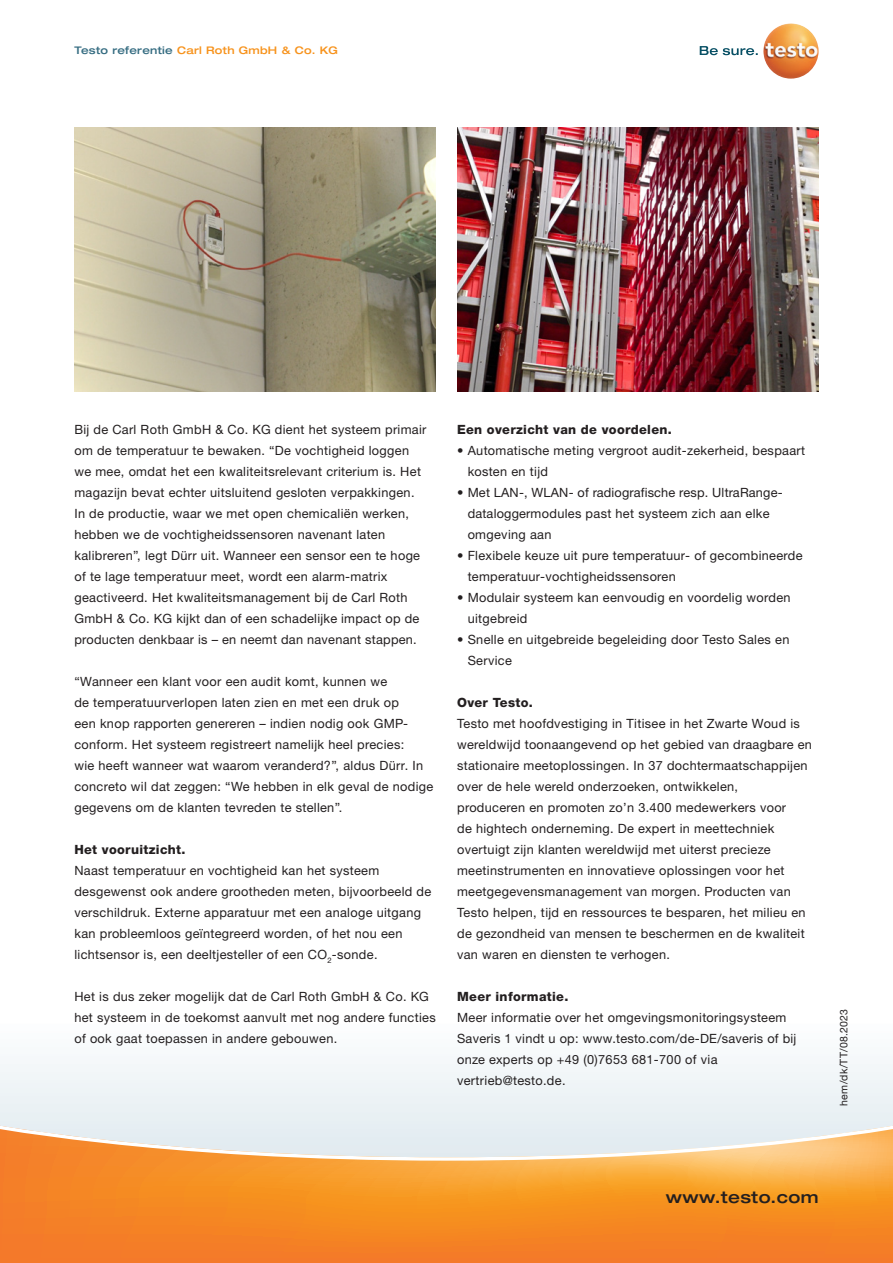
<style>
.page{position:relative;width:893px;height:1263px;background:#fff}
.page>*{position:absolute;margin:0;border:0;box-sizing:border-box;transform-origin:0 0}
.t1{font:500 expanded 16.5px "Helvetica Neue LTW1 G";letter-spacing:.025em;color:#231f20}
.t2{font:12.75px/21px "Helvetica Neue LTW1 G";letter-spacing:.025em;color:#231f20}
.t3{font:800 12.75px "Helvetica Neue LTW1 G";letter-spacing:.025em;color:#231f20}
.t4{font:500 expanded 10.5px "Helvetica Neue LTW1 G";letter-spacing:.025em;color:#f7931d}
.t5{font:10.5px "Helvetica Neue LTW1 G";letter-spacing:.025em;color:#231f20}
.s1{color:#356c81}
</style>
<div class="page">
<div style="left:0;top:1019px;width:893px;height:228px;background:#f3f7f9"></div>
<svg style="left:0;top:1116px;width:893px;height:147px"></svg>
<img style="left:457px;top:128px;width:362px;height:263px">
<img style="left:74px;top:128px;width:362px;height:263px">
<svg style="left:700px;top:46px;width:58px;height:9px"></svg>
<img style="left:763px;top:23px;width:56px;height:56px;border-radius:28px">
<p class="t4" style="left:74px;top:43px;width:265px"><span class="s1">Testo referentie</span> Carl Roth GmbH &amp; Co. KG</p>
<p class="t2" style="left:74px;top:419px;width:354px">Bij de Carl Roth GmbH &amp; Co. KG dient het systeem primair om de temperatuur te bewaken. “De vochtigheid loggen we mee, omdat het een kwaliteitsrelevant criterium is. Het magazijn bevat echter uitsluitend gesloten verpakkingen.<br>In de productie, waar we met open chemicaliën werken, hebben we de vochtigheidssensoren navenant laten kalibreren”, legt Dürr uit. Wanneer een sensor een te hoge of te lage temperatuur meet, wordt een alarm-matrix geactiveerd. Het kwaliteitsmanagement bij de Carl Roth GmbH &amp; Co. KG kijkt dan of een schadelijke impact op de producten denkbaar is – en neemt dan navenant stappen.</p>
<p class="t2" style="left:74px;top:671px;width:360px">“Wanneer een klant voor een audit komt, kunnen we<br>de temperatuurverlopen laten zien en met een druk op<br>een knop rapporten genereren – indien nodig ook GMP&shy;conform. Het systeem registreert namelijk heel precies:<br>wie heeft wanneer wat waarom veranderd?”, aldus Dürr. In concreto wil dat zeggen: “We hebben in elk geval de nodige gegevens om de klanten tevreden te stellen”.</p>
<p class="t3" style="left:74px;top:842px;width:113px">Het vooruitzicht.</p>
<p class="t2" style="left:74px;top:860px;width:358px">Naast temperatuur en vochtigheid kan het systeem desgewenst ook andere grootheden meten, bijvoorbeeld de verschildruk. Externe apparatuur met een analoge uitgang kan probleemloos geïntegreerd worden, of het nou een lichtsensor is, een deeltjesteller of een CO<sub>2</sub>-sonde.</p>
<p class="t2" style="left:74px;top:986px;width:363px">Het is dus zeker mogelijk dat de Carl Roth GmbH &amp; Co. KG het systeem in de toekomst aanvult met nog andere functies of ook gaat toepassen in andere gebouwen.</p>
<p class="t3" style="left:457px;top:422px;width:216px">Een overzicht van de voordelen.</p>
<p class="t2" style="left:468px;top:440px;width:339px;text-indent:-11px">• Automatische meting vergroot audit-zekerheid, bespaart kosten en tijd</p>
<p class="t2" style="left:468px;top:482px;width:316px;text-indent:-11px">• Met LAN-, WLAN- of radiografische resp. UltraRange&shy;dataloggermodules past het systeem zich aan elke omgeving aan</p>
<p class="t2" style="left:468px;top:545px;width:336px;text-indent:-11px">• Flexibele keuze uit pure temperatuur- of gecombineerde temperatuur-vochtigheidssensoren</p>
<p class="t2" style="left:468px;top:587px;width:324px;text-indent:-11px">• Modulair systeem kan eenvoudig en voordelig worden uitgebreid</p>
<p class="t2" style="left:468px;top:629px;width:323px;text-indent:-11px">• Snelle en uitgebreide begeleiding door Testo Sales en<br>Service</p>
<p class="t3" style="left:457px;top:695px;width:77px">Over Testo.</p>
<p class="t2" style="left:457px;top:713px;width:356px">Testo met hoofdvestiging in Titisee in het Zwarte Woud is wereldwijd toonaangevend op het gebied van draagbare en stationaire meetoplossingen. In 37 dochtermaatschappijen over de hele wereld onderzoeken, ontwikkelen,<br>produceren en promoten zo’n 3.400 medewerkers voor<br>de hightech onderneming. De expert in meettechniek overtuigt zijn klanten wereldwijd met uiterst precieze meetinstrumenten en innovatieve oplossingen voor het meetgegevensmanagement van morgen. Producten van Testo helpen, tijd en ressources te besparen, het milieu en de gezondheid van mensen te beschermen en de kwaliteit van waren en diensten te verhogen.</p>
<p class="t3" style="left:457px;top:989px;width:113px">Meer informatie.</p>
<p class="t2" style="left:457px;top:1007px;width:341px">Meer informatie over het omgevingsmonitoringsysteem Saveris 1 vindt u op: www.testo.com/de-DE/saveris of bij onze experts op +49 (0)7653 681-700 of via vertrieb@testo.de.</p>
<p class="t5" style="left:837px;top:1106px;width:98px;rotate:-90deg">hem/dk/TT/08.2023</p>
<p class="t1" style="left:666px;top:1187px;width:154px">www.testo.com</p>
</div>
